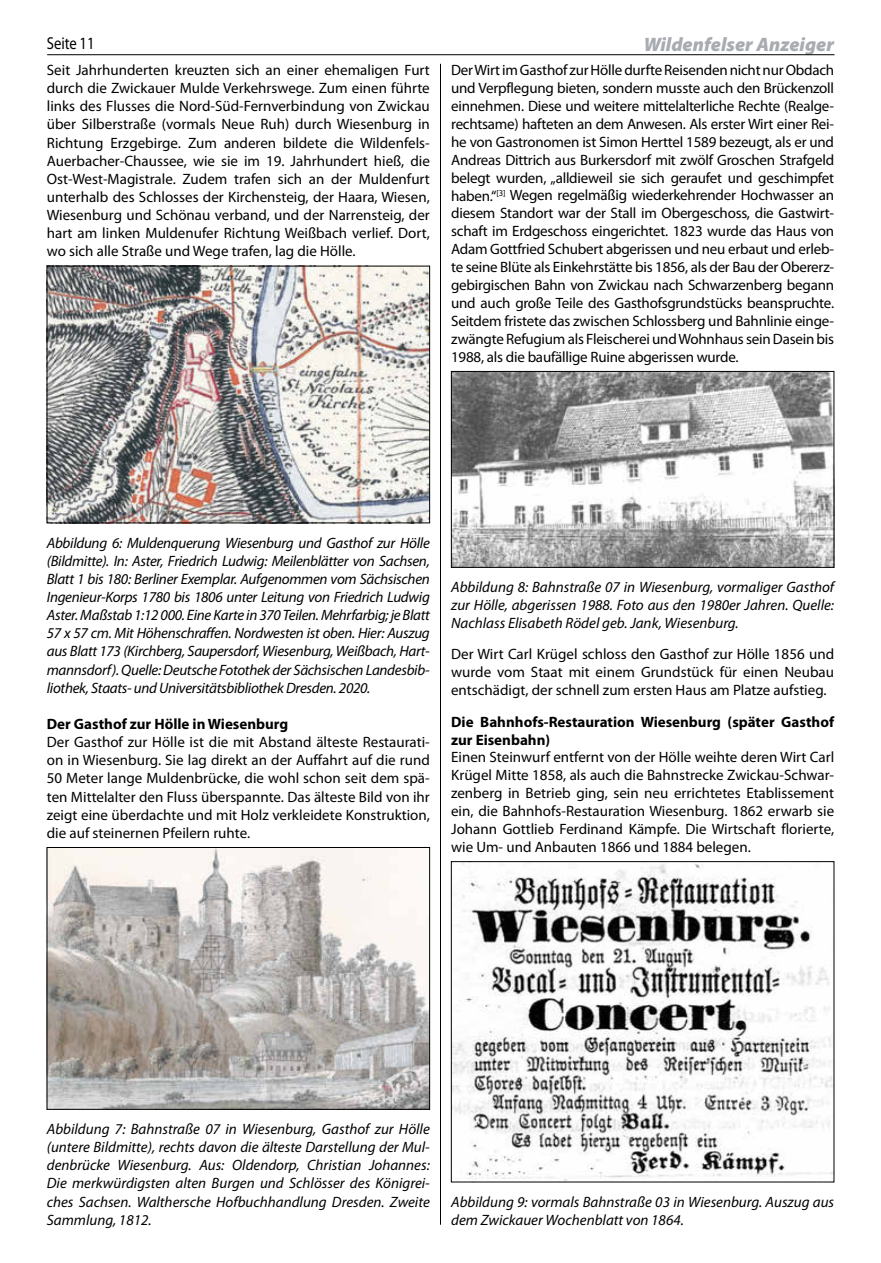
<style>
.page{position:relative;width:881px;height:1263px;background:#fff}
.page>*{position:absolute;margin:0;border:0;box-sizing:border-box;transform-origin:0 0}
.t1{font:italic 900 19.5px "Myriad Pro";color:#a8acb1}
.t2{font:17.25px "Myriad Pro";letter-spacing:-.005em;color:#000;scale:.85 1}
.t3{font:15px/17.9px "Myriad Pro";color:#000;text-align:justify}
.t4{font:italic 15px/18.1px "Myriad Pro";color:#000;text-align:justify}
.t5{font:700 15px/18px "Myriad Pro";color:#000}
</style>
<div class="page">
<hr style="left:440px;top:64px;width:1px;height:1161px;background:#000">
<hr style="left:47px;top:54px;width:787px;height:1px;background:#000">
<img style="left:453px;top:373px;width:378px;height:193px">
<div style="left:451px;top:371px;width:382px;height:197px;border:1px solid #000"></div>
<img style="left:453px;top:863px;width:378px;height:317px">
<div style="left:451px;top:861px;width:382px;height:321px;border:1px solid #000"></div>
<img style="left:49px;top:268px;width:378px;height:253px">
<img style="left:49px;top:849px;width:378px;height:258px">
<p class="t2" style="left:47px;top:33px;width:58px">Seite 11</p>
<h1 class="t1" style="left:643px;top:31px;width:192px">Wildenfelser Anzeiger</h1>
<p class="t3" style="left:451px;top:61px;width:384px">Der Wirt im Gasthof zur Hölle durfte Reisenden nicht nur Obdach und Verpflegung bieten, sondern musste auch den Brückenzoll einnehmen. Diese und weitere mittelalterliche Rechte (Realge&shy;rechtsame) hafteten an dem Anwesen. Als erster Wirt einer Rei&shy;he von Gastronomen ist Simon Herttel 1589 bezeugt, als er und Andreas Dittrich aus Burkersdorf mit zwölf Groschen Strafgeld belegt wurden, „alldieweil sie sich geraufet und geschimpfet haben.“<sup>[3]</sup> Wegen regelmäßig wiederkehrender Hochwasser an diesem Standort war der Stall im Obergeschoss, die Gastwirt&shy;schaft im Erdgeschoss eingerichtet. 1823 wurde das Haus von Adam Gottfried Schubert abgerissen und neu erbaut und erleb&shy;te seine Blüte als Einkehrstätte bis 1856, als der Bau der Obererz&shy;gebirgischen Bahn von Zwickau nach Schwarzenberg begann und auch große Teile des Gasthofsgrundstücks beanspruchte.<br>Seitdem fristete das zwischen Schlossberg und Bahnlinie einge&shy;zwängte Refugium als Fleischerei und Wohnhaus sein Dasein bis 1988, als die baufällige Ruine abgerissen wurde.</p>
<p class="t3" style="left:47px;top:61px;width:384px">Seit Jahrhunderten kreuzten sich an einer ehemaligen Furt durch die Zwickauer Mulde Verkehrswege. Zum einen führte links des Flusses die Nord-Süd-Fernverbindung von Zwickau über Silberstraße (vormals Neue Ruh) durch Wiesenburg in Richtung Erzgebirge. Zum anderen bildete die Wildenfels-Auerbacher-Chaussee, wie sie im 19. Jahrhundert hieß, die Ost-West-Magistrale. Zudem trafen sich an der Muldenfurt unterhalb des Schlosses der Kirchensteig, der Haara, Wiesen, Wiesenburg und Schönau verband, und der Narrensteig, der hart am linken Muldenufer Richtung Weißbach verlief. Dort, wo sich alle Straße und Wege trafen, lag die Hölle.</p>
<p class="t4" style="left:47px;top:533px;width:384px">Abbildung 6: Muldenquerung Wiesenburg und Gasthof zur Hölle (Bildmitte). In: Aster, Friedrich Ludwig: Meilenblätter von Sachsen, Blatt 1 bis 180: Berliner Exemplar. Aufgenommen vom Sächsischen Ingenieur-Korps 1780 bis 1806 unter Leitung von Friedrich Ludwig Aster. Maßstab 1:12 000. Eine Karte in 370 Teilen. Mehrfarbig; je Blatt 57 x 57 cm. Mit Höhenschraffen. Nordwesten ist oben. Hier: Auszug aus Blatt 173 (Kirchberg, Saupersdorf, Wiesenburg, Weißbach, Hart&shy;mannsdorf). Quelle: Deutsche Fotothek der Sächsischen Landesbib&shy;liothek, Staats- und Universitätsbibliothek Dresden. 2020.</p>
<p class="t5" style="left:47px;top:714px;width:243px">Der Gasthof zur Hölle in Wiesenburg</p>
<p class="t3" style="left:47px;top:733px;width:384px">Der Gasthof zur Hölle ist die mit Abstand älteste Restaurati&shy;on in Wiesenburg. Sie lag direkt an der Auffahrt auf die rund 50 Meter lange Muldenbrücke, die wohl schon seit dem spä&shy;ten Mittelalter den Fluss überspannte. Das älteste Bild von ihr zeigt eine überdachte und mit Holz verkleidete Konstruktion, die auf steinernen Pfeilern ruhte.</p>
<p class="t4" style="left:451px;top:578px;width:384px">Abbildung 8: Bahnstraße 07 in Wiesenburg, vormaliger Gasthof zur Hölle, abgerissen 1988. Foto aus den 1980er Jahren. Quelle:<br>Nachlass Elisabeth Rödel geb. Jank, Wiesenburg.</p>
<p class="t3" style="left:451px;top:645px;width:384px">Der Wirt Carl Krügel schloss den Gasthof zur Hölle 1856 und wurde vom Staat mit einem Grundstück für einen Neubau entschädigt, der schnell zum ersten Haus am Platze aufstieg.</p>
<p class="t5" style="left:451px;top:712px;width:384px">Die Bahnhofs-Restauration Wiesenburg (später Gasthof zur Eisenbahn)</p>
<p class="t3" style="left:451px;top:748px;width:384px">Einen Steinwurf entfernt von der Hölle weihte deren Wirt Carl Krügel Mitte 1858, als auch die Bahnstrecke Zwickau-Schwar&shy;zenberg in Betrieb ging, sein neu errichtetes Etablissement ein, die Bahnhofs-Restauration Wiesenburg. 1862 erwarb sie Johann Gottlieb Ferdinand Kämpfe. Die Wirtschaft florierte, wie Um- und Anbauten 1866 und 1884 belegen.</p>
<p class="t4" style="left:47px;top:1120px;width:384px">Abbildung 7: Bahnstraße 07 in Wiesenburg, Gasthof zur Hölle (untere Bildmitte), rechts davon die älteste Darstellung der Mul&shy;denbrücke Wiesenburg. Aus: Oldendorp, Christian Johannes:<br>Die merkwürdigsten alten Burgen und Schlösser des Königrei&shy;ches Sachsen. Walthersche Hofbuchhandlung Dresden. Zweite Sammlung, 1812.</p>
<p class="t4" style="left:451px;top:1192px;width:384px">Abbildung 9: vormals Bahnstraße 03 in Wiesenburg. Auszug aus dem Zwickauer Wochenblatt von 1864.</p>
</div>
